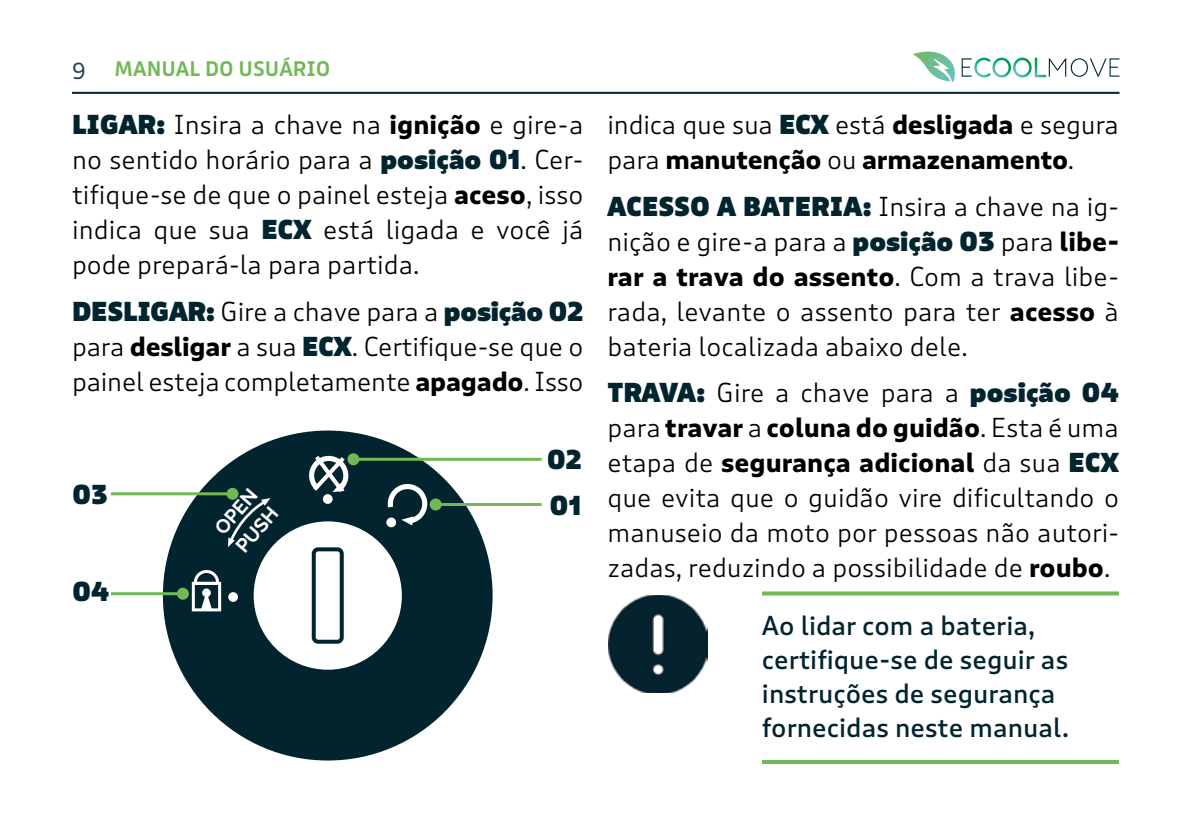
<style>
.page{position:relative;width:1191px;height:840px;background:#fff}
.page>*{position:absolute;margin:0;border:0;box-sizing:border-box;transform-origin:0 0}
.t1{font:300 26px/35px "Puffin";color:#000;text-align:justify}
.t2{font:500 26px/34px "Puffin";color:#02242f}
.t3{font:700 26px/35px "Puffin";letter-spacing:-.01em;color:#000}
.t4{font:900 26px/45.2px "Puffin";color:#02242f}
.t5{font:22px "Puffin Display";color:#2b3e4a}
.t6{font:600 20px "Puffin";color:#71b857}
.t7{font:700 19.6px/27.8px "Raleway";color:#fff}
.s1{font-weight:900;color:#02242f}
.s2{font-weight:700}
.s3{font-weight:300}
</style>
<div class="page">
<hr style="left:72px;top:92px;width:1047px;height:2px;background:#02242f">
<svg style="left:913px;top:52px;width:206px;height:30px"></svg>
<div style="left:163px;top:430px;width:329px;height:330px;background:#02242f;border-radius:50%"></div>
<svg style="left:309px;top:455px;width:38px;height:38px"></svg>
<div style="left:254px;top:521px;width:148px;height:148px;background:#fff;border-radius:50%"></div>
<div style="left:312px;top:547px;width:32px;height:96px;border:4px solid #02242f;border-radius:4px"></div>
<svg style="left:228px;top:591px;width:10px;height:10px"></svg>
<div style="left:323px;top:494px;width:10px;height:9px;background:#fff;border-radius:50%"></div>
<svg style="left:386px;top:484px;width:41px;height:42px"></svg>
<svg style="left:191px;top:570px;width:31px;height:42px"></svg>
<svg style="left:228px;top:497px;width:42px;height:50px"></svg>
<svg style="left:762px;top:591px;width:357px;height:4px"></svg>
<svg style="left:762px;top:760px;width:357px;height:3px"></svg>
<img style="left:608px;top:595px;width:99px;height:97px">
<hr style="left:111px;top:492px;width:121px;height:3px;background:#71b857">
<div style="left:226px;top:487px;width:12px;height:12px;background:#71b857;border-radius:50%"></div>
<hr style="left:353px;top:457px;width:188px;height:3px;background:#71b857">
<div style="left:347px;top:453px;width:12px;height:12px;background:#71b857;border-radius:50%"></div>
<hr style="left:436px;top:502px;width:105px;height:3px;background:#71b857">
<div style="left:430px;top:498px;width:12px;height:12px;background:#71b857;border-radius:50%"></div>
<hr style="left:111px;top:592px;width:72px;height:3px;background:#71b857">
<div style="left:177px;top:587px;width:12px;height:12px;background:#71b857;border-radius:50%"></div>
<p class="t5" style="left:72px;top:58px;width:15px">9</p>
<p class="t6" style="left:115px;top:57px;width:217px">MANUAL DO USUÁRIO</p>
<p class="t1" style="left:72px;top:108px;width:513px"><span class="s1">LIGAR:</span> Insira a chave na <span class="s2">ignição</span> e gire-a no sentido horário para a <span class="s1">posição 01</span>. Cer&shy;tifique-se de que o painel esteja <span class="s2">aceso</span>, isso indica que sua <span class="s1">ECX</span> está ligada e você já pode prepará-la para partida.</p>
<p class="t1" style="left:72px;top:294px;width:513px"><span class="s1">DESLIGAR:</span> Gire a chave para a <span class="s1">posição 02 </span>para <span class="s2">desligar</span> a sua <span class="s1">ECX</span>. Certifique-se que o painel esteja completamente <span class="s2">apagado</span>. Isso</p>
<p class="t4" style="left:72px;top:472px;width:38px">03</p>
<p class="t4" style="left:72px;top:569px;width:39px">04</p>
<p class="t7" style="left:208px;top:522px;width:55px;rotate:-49deg">OPEN<br>PUSH</p>
<p class="t4" style="left:547px;top:438px;width:37px">02<br>01</p>
<p class="t3" style="left:607px;top:108px;width:513px"><span class="s3">indica que sua</span> <span class="s1">ECX</span> <span class="s3">está</span> desligada <span class="s3">e segura para</span> manutenção <span class="s3">ou</span> armazenamento<span class="s3">.</span></p>
<p class="t1" style="left:607px;top:189px;width:513px"><span class="s1">ACESSO A BATERIA:</span> Insira a chave na ig&shy;nição e gire-a para a <span class="s1">posição 03</span> para <span class="s2">libe&shy;rar a trava do assento</span>. Com a trava libe&shy;rada, levante o assento para ter <span class="s2">acesso</span> à bateria localizada abaixo dele.</p>
<p class="t1" style="left:607px;top:376px;width:513px"><span class="s1">TRAVA:</span> Gire a chave para a <span class="s1">posição 04 </span>para <span class="s2">travar</span> a <span class="s2">coluna do guidão</span>. Esta é uma etapa de <span class="s2">segurança adicional</span> da sua <span class="s1">ECX </span>que evita que o guidão vire dificultando o manuseio da moto por pessoas não autori&shy;zadas, reduzindo a possibilidade de <span class="s2">roubo</span>.</p>
<p class="t2" style="left:762px;top:609px;width:308px">Ao lidar com a bateria, certifique-se de seguir as instruções de segurança fornecidas neste manual.</p>
</div>
